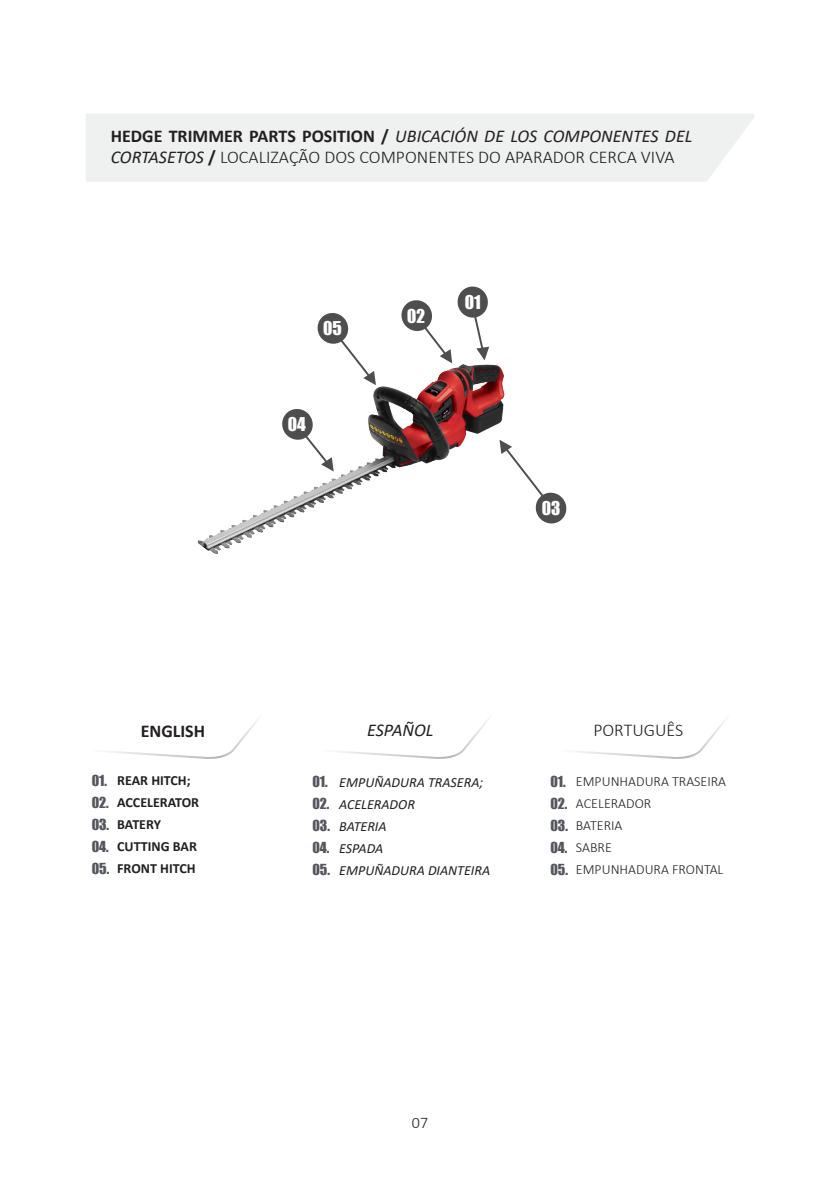
<style>
.page{position:relative;width:840px;height:1191px;background:#fff}
.page>*{position:absolute;margin:0;border:0;box-sizing:border-box;transform-origin:0 0}
.t1{font:300 18px/21.6px "Calibri";color:#231f20}
.t2{font:700 18px "Calibri";color:#231f20}
.t3{font:italic 18px "Calibri";color:#231f20}
.t4{font:17.4px "Impact";color:#fff}
.t5{font:300 16px "Calibri";color:#231f20}
.t6{font:italic 14px/22px "Calibri";color:#231f20}
.t7{font:300 14px/22px "Calibri";color:#231f20}
.t8{font:700 14px/22px "Calibri";color:#231f20}
.t9{font:14px/22px "Impact";color:#54565e}
.s1{font-weight:700}
.s2{font-weight:400;font-style:italic}
</style>
<div class="page">
<img style="left:197px;top:364px;width:308px;height:190px">
<div style="left:86px;top:114px;width:669px;height:68px;background:#eff0f0"></div>
<svg style="left:498px;top:439px;width:69px;height:87px"></svg>
<svg style="left:315px;top:313px;width:62px;height:72px"></svg>
<svg style="left:107px;top:719px;width:151px;height:40px"></svg>
<svg style="left:337px;top:720px;width:151px;height:39px"></svg>
<svg style="left:575px;top:719px;width:151px;height:40px"></svg>
<svg style="left:279px;top:406px;width:56px;height:66px"></svg>
<svg style="left:401px;top:286px;width:88px;height:78px"></svg>
<p class="t1" style="left:111px;top:125px;width:583px"><span class="s1">HEDGE TRIMMER PARTS POSITION /</span> <span class="s2">UBICACIÓN DE LOS COMPONENTES DEL<br>CORTASETOS</span> <span class="s1">/</span> LOCALIZAÇÃO DOS COMPONENTES DO APARADOR CERCA VIVA</p>
<p class="t4" style="left:323px;top:315px;width:20px">05</p>
<p class="t4" style="left:287px;top:411px;width:20px">04</p>
<p class="t4" style="left:464px;top:289px;width:18px">01</p>
<p class="t4" style="left:541px;top:494px;width:20px">03</p>
<p class="t2" style="left:141px;top:718px;width:66px">ENGLISH</p>
<p class="t3" style="left:367px;top:718px;width:68px">ESPAÑOL</p>
<p class="t1" style="left:593px;top:719px;width:91px">PORTUGUÊS</p>
<p class="t9" style="left:92px;top:769px;width:19px">01.<br>02.<br>03.<br>04.<br>05.</p>
<p class="t8" style="left:117px;top:769px;width:83px">REAR HITCH;<br>ACCELERATOR<br>BATERY<br>CUTTING BAR<br>FRONT HITCH</p>
<p class="t6" style="left:339px;top:771px;width:152px">EMPUÑADURA TRASERA;<br>ACELERADOR<br>BATERIA<br>ESPADA<br>EMPUÑADURA DIANTEIRA</p>
<p class="t9" style="left:312px;top:770px;width:19px">01.<br>02.<br>03.<br>04.<br>05.</p>
<p class="t9" style="left:550px;top:770px;width:19px">01.<br>02.<br>03.<br>04.<br>05.</p>
<p class="t7" style="left:575px;top:770px;width:152px">EMPUNHADURA TRASEIRA<br>ACELERADOR<br>BATERIA<br>SABRE<br>EMPUNHADURA FRONTAL</p>
<p class="t5" style="left:411px;top:1112px;width:18px">07</p>
</div>
